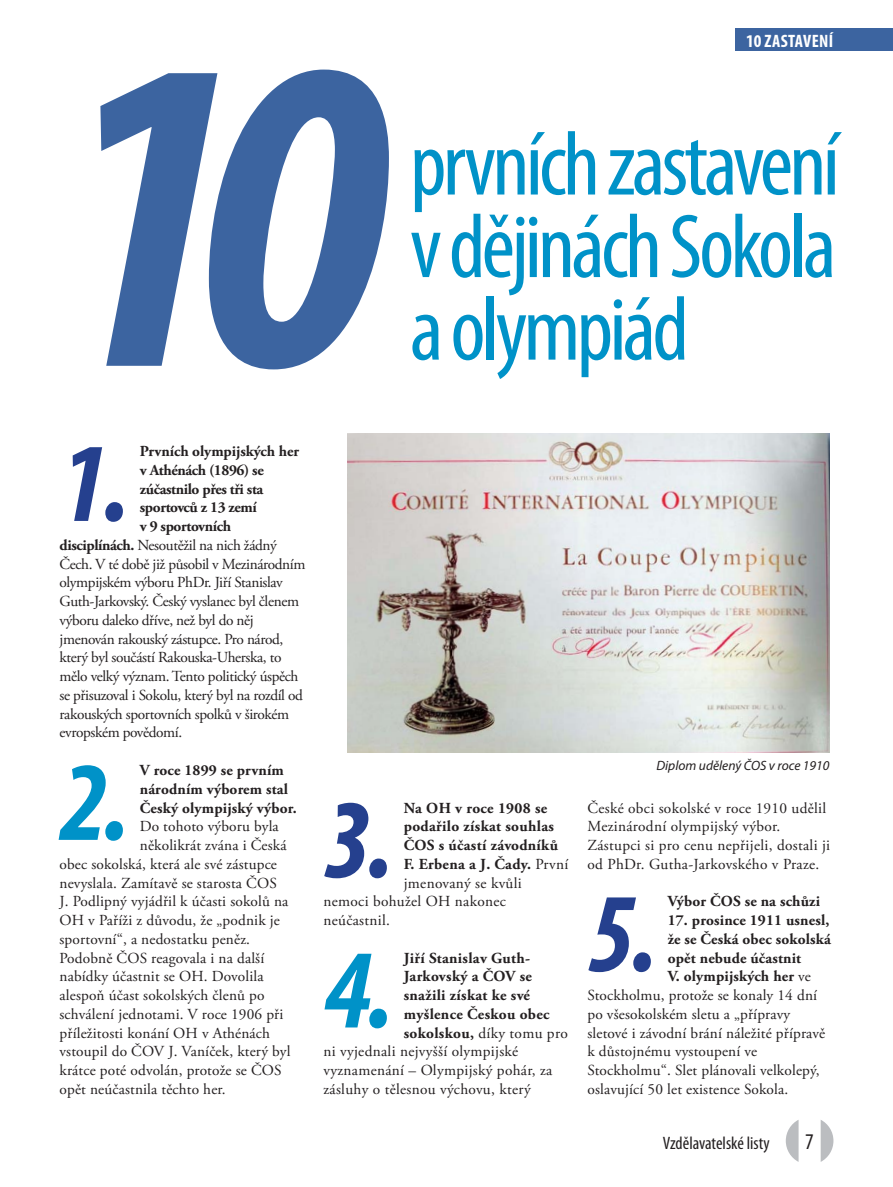
<style>
.page{position:relative;width:893px;height:1187px;background:#fff}
.page>*{position:absolute;margin:0;border:0;box-sizing:border-box;transform-origin:0 0}
.t1{font:italic 700 condensed 450px "Myriad Pro";color:#3c64a0}
.t2{font:italic 700 condensed 113.4px "Myriad Pro";color:#25408e}
.t3{font:italic 700 condensed 113.4px "Myriad Pro";color:#0092c8}
.t4{font:condensed 91.5px/82.5px "Myriad Pro";letter-spacing:-.04em;color:#0092c8;text-align:justify}
.t5{font:condensed 22.5px "Myriad Pro";color:#231f20}
.t6{font:condensed 18px "Myriad Pro";color:#231f20}
.t7{font:700 condensed 18px "Myriad Pro";letter-spacing:.02em;color:#fff}
.t8{font:15.3px/18.8px "Adobe Garamond Pro";letter-spacing:.01em;color:#231f20}
.t9{font:15.3px "Adobe Garamond Pro";letter-spacing:-.025em;color:#231f20}
.t10{font:700 15.3px/18.8px "Adobe Garamond Pro";letter-spacing:.01em;color:#231f20}
.t11{font:700 15.3px "Adobe Garamond Pro";letter-spacing:-.025em;color:#231f20}
.t12{font:italic 13.5px "Myriad Pro";color:#231f20}
.s1{font-weight:700}
.s2{font-weight:400}
</style>
<div class="page">
<img style="left:348px;top:433px;width:481px;height:319px">
<svg style="left:786px;top:1120px;width:47px;height:41px"></svg>
<div style="left:736px;top:28px;width:157px;height:22px;background:#3c64a0"></div>
<h1 class="t1" style="left:48px;top:52px;width:340px">10</h1>
<p class="t7" style="left:746px;top:35px;width:89px">10 ZASTAVENÍ</p>
<h3 class="t4" style="left:410px;top:131px;width:431px">prvních zastavení v dějinách Sokola a olympiád</h3>
<h2 class="t2" style="left:60px;top:442px;width:71px">1.</h2>
<p class="t10" style="left:140px;top:443px;width:161px">Prvních olympijských her</p>
<p class="t11" style="left:140px;top:464px;width:125px">v Athénách (1896) se</p>
<p class="t11" style="left:140px;top:482px;width:125px">zúčastnilo přes tři sta</p>
<p class="t11" style="left:140px;top:501px;width:118px">sportovců z 13 zemí</p>
<p class="t11" style="left:140px;top:520px;width:93px">v 9 sportovních</p>
<p class="t9" style="left:60px;top:539px;width:219px"><span class="s1">disciplínách.</span> Nesoutěžil na nich žádný</p>
<p class="t9" style="left:60px;top:557px;width:247px">Čech. V té době již působil v Mezinárodním</p>
<p class="t9" style="left:60px;top:576px;width:225px">olympijském výboru PhDr. Jiří Stanislav</p>
<p class="t9" style="left:60px;top:595px;width:241px">Guth-Jarkovský. Český vyslanec byl členem</p>
<p class="t9" style="left:60px;top:614px;width:196px">výboru daleko dříve, než byl do něj</p>
<p class="t9" style="left:60px;top:632px;width:225px">jmenován rakouský zástupce. Pro národ,</p>
<p class="t9" style="left:60px;top:651px;width:224px">který byl součástí Rakouska-Uherska, to</p>
<p class="t9" style="left:60px;top:670px;width:240px">mělo velký význam. Tento politický úspěch</p>
<p class="t9" style="left:60px;top:689px;width:245px">se přisuzoval i Sokolu, který byl na rozdíl od</p>
<p class="t9" style="left:60px;top:707px;width:231px">rakouských sportovních spolků v širokém</p>
<p class="t9" style="left:60px;top:726px;width:124px">evropském povědomí.</p>
<h2 class="t3" style="left:60px;top:760px;width:71px">2.</h2>
<p class="t10" style="left:140px;top:762px;width:158px">V roce 1899 se prvním národním výborem stal<br>Český olympijský výbor.</p>
<p class="t8" style="left:140px;top:818px;width:140px">Do tohoto výboru byla</p>
<p class="t8" style="left:140px;top:837px;width:148px">několikrát zvána i Česká</p>
<p class="t8" style="left:60px;top:855px;width:219px">obec sokolská, která ale své zástupce</p>
<p class="t8" style="left:60px;top:874px;width:219px">nevyslala. Zamítavě se starosta ČOS</p>
<p class="t8" style="left:60px;top:893px;width:230px">J. Podlipný vyjádřil k účasti sokolů na</p>
<p class="t8" style="left:60px;top:912px;width:222px">OH v Paříži z důvodu, že „podnik je</p>
<p class="t8" style="left:60px;top:930px;width:192px">sportovní“, a nedostatku peněz.</p>
<p class="t8" style="left:60px;top:949px;width:206px">Podobně ČOS reagovala i na další</p>
<p class="t8" style="left:60px;top:968px;width:206px">nabídky účastnit se OH. Dovolila</p>
<p class="t8" style="left:60px;top:987px;width:206px">alespoň účast sokolských členů po</p>
<p class="t8" style="left:60px;top:1005px;width:225px">schválení jednotami. V roce 1906 při</p>
<p class="t8" style="left:60px;top:1024px;width:212px">příležitosti konání OH v Athénách</p>
<p class="t8" style="left:60px;top:1043px;width:233px">vstoupil do ČOV J. Vaníček, který byl</p>
<p class="t8" style="left:60px;top:1062px;width:224px">krátce poté odvolán, protože se ČOS</p>
<p class="t8" style="left:60px;top:1080px;width:168px">opět neúčastnila těchto her.</p>
<h2 class="t2" style="left:323px;top:798px;width:71px">3.</h2>
<p class="t10" style="left:404px;top:799px;width:145px">Na OH v roce 1908 se</p>
<p class="t10" style="left:404px;top:818px;width:152px">podařilo získat souhlas</p>
<p class="t10" style="left:404px;top:837px;width:156px">ČOS s účastí závodníků</p>
<p class="t10" style="left:404px;top:855px;width:166px">F. Erbena a J. Čady. <span class="s2">První</span></p>
<p class="t8" style="left:404px;top:874px;width:120px">jmenovaný se kvůli</p>
<p class="t8" style="left:323px;top:893px;width:184px">nemoci bohužel OH nakonec</p>
<p class="t8" style="left:323px;top:912px;width:68px">neúčastnil.</p>
<h2 class="t3" style="left:323px;top:948px;width:71px">4.</h2>
<p class="t10" style="left:404px;top:949px;width:128px">Jiří Stanislav Guth-</p>
<p class="t10" style="left:404px;top:968px;width:130px">Jarkovský a ČOV se</p>
<p class="t10" style="left:404px;top:987px;width:128px">snažili získat ke své</p>
<p class="t10" style="left:404px;top:1005px;width:147px">myšlence Českou obec</p>
<p class="t8" style="left:404px;top:1024px;width:165px"><span class="s1">sokolskou,</span> díky tomu pro</p>
<p class="t8" style="left:323px;top:1043px;width:196px">ni vyjednali nejvyšší olympijské</p>
<p class="t8" style="left:323px;top:1062px;width:230px">vyznamenání – Olympijský pohár, za</p>
<p class="t8" style="left:323px;top:1080px;width:209px">zásluhy o tělesnou výchovu, který</p>
<p class="t12" style="left:656px;top:759px;width:175px">Diplom udělený ČOS v roce 1910</p>
<p class="t8" style="left:587px;top:799px;width:244px">České obci sokolské v roce 1910 udělil Mezinárodní olympijský výbor.<br>Zástupci si pro cenu nepřijeli, dostali ji od PhDr. Gutha-Jarkovského v Praze.</p>
<h2 class="t2" style="left:587px;top:892px;width:71px">5.</h2>
<p class="t10" style="left:668px;top:893px;width:154px">Výbor ČOS se na schůzi</p>
<p class="t10" style="left:668px;top:912px;width:163px">17. prosince 1911 usnesl,</p>
<p class="t10" style="left:668px;top:930px;width:165px">že se Česká obec sokolská</p>
<p class="t10" style="left:668px;top:949px;width:135px">opět nebude účastnit</p>
<p class="t10" style="left:668px;top:968px;width:145px">V. olympijských her <span class="s2">ve</span></p>
<p class="t8" style="left:587px;top:987px;width:231px">Stockholmu, protože se konaly 14 dní</p>
<p class="t8" style="left:587px;top:1005px;width:204px">po všesokolském sletu a „přípravy</p>
<p class="t8" style="left:587px;top:1024px;width:239px">sletové i závodní brání náležité přípravě</p>
<p class="t8" style="left:587px;top:1043px;width:171px">k důstojnému vystoupení ve</p>
<p class="t8" style="left:587px;top:1062px;width:234px">Stockholmu“. Slet plánovali velkolepý,</p>
<p class="t8" style="left:587px;top:1080px;width:202px">oslavující 50 let existence Sokola.</p>
<p class="t6" style="left:663px;top:1136px;width:108px">Vzdělavatelské listy</p>
<h3 class="t5" style="left:805px;top:1132px;width:10px">7</h3>
</div>
